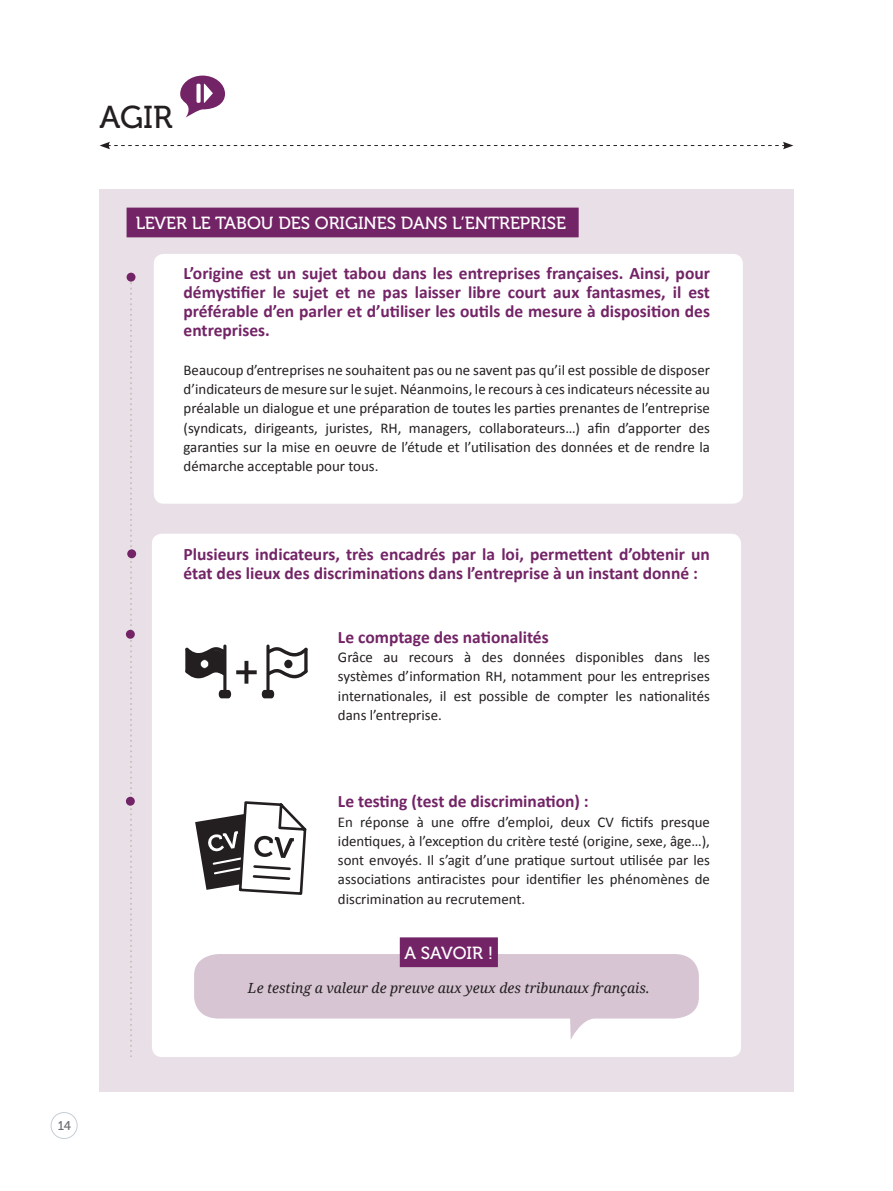
<style>
.page{position:relative;width:893px;height:1191px;background:#fff}
.page>*{position:absolute;margin:0;border:0;box-sizing:border-box;transform-origin:0 0}
.t1{font:31.5px "Museo 500";color:#231f20}
.t2{font:700 17.5px/19.2px "Calibri";color:#732466;text-align:justify}
.t3{font:17.5px "Museo 500";color:#fff}
.t4{font:14.88px/19.2px "Calibri";color:#231f20;text-align:justify}
.t5{font:italic 14px "Droid Serif";color:#231f20}
.t6{font:12.6px "Museo 500";color:#6c6d70}
</style>
<div class="page">
<div style="left:51px;top:1112px;width:27px;height:27px;border:1px solid #c6ced4;border-radius:50%"></div>
<div style="left:99px;top:189px;width:695px;height:902px;background:#e9e0e7"></div>
<div style="left:154px;top:254px;width:589px;height:250px;background:#fff;border-radius:10px"></div>
<svg style="left:180px;top:76px;width:45px;height:42px"></svg>
<svg style="left:100px;top:142px;width:693px;height:7px"></svg>
<svg style="left:130px;top:282px;width:2px;height:775px"></svg>
<div style="left:127px;top:273px;width:8px;height:9px;background:#732466;border-radius:50%"></div>
<div style="left:127px;top:549px;width:9px;height:9px;background:#732466;border-radius:50%"></div>
<div style="left:152px;top:534px;width:589px;height:523px;background:#fff;border-radius:10px"></div>
<svg style="left:195px;top:801px;width:112px;height:94px"></svg>
<svg style="left:194px;top:954px;width:505px;height:85px;fill:#d7c5d3"></svg>
<div style="left:400px;top:937px;width:98px;height:30px;background:#732466"></div>
<div style="left:126px;top:630px;width:9px;height:9px;background:#732466;border-radius:50%"></div>
<div style="left:126px;top:796px;width:9px;height:9px;background:#732466;border-radius:50%"></div>
<div style="left:127px;top:208px;width:452px;height:29px;background:#732466"></div>
<svg style="left:185px;top:647px;width:38px;height:31px"></svg>
<hr style="left:223px;top:644px;width:3px;height:48px;background:#231f20;border-radius:2px">
<svg style="left:219px;top:690px;width:12px;height:8px"></svg>
<div style="left:284px;top:659px;width:8px;height:9px;background:#231f20;border-radius:50%"></div>
<svg style="left:270px;top:666px;width:37px;height:12px"></svg>
<svg style="left:304px;top:648px;width:4px;height:25px"></svg>
<svg style="left:270px;top:647px;width:38px;height:9px"></svg>
<svg style="left:266px;top:644px;width:4px;height:48px"></svg>
<svg style="left:262px;top:690px;width:12px;height:8px"></svg>
<svg style="left:236px;top:661px;width:21px;height:22px"></svg>
<h1 class="t1" style="left:100px;top:100px;width:73px">AGIR</h1>
<p class="t3" style="left:136px;top:214px;width:375px">LEVER LE TABOU DES ORIGINES DANS L’ENTREPR</p>
<p class="t3" style="left:541px;top:214px;width:25px">ISE</p>
<p class="t2" style="left:184px;top:263px;width:528px">L’origine est un sujet tabou dans les entreprises françaises. Ainsi, pour démystifier le sujet et ne pas laisser libre court aux fantasmes, il est préférable d’en parler et d’utiliser les outils de mesure à disposition des entreprises.</p>
<p class="t4" style="left:184px;top:360px;width:528px">Beaucoup d’entreprises ne souhaitent pas ou ne savent pas qu’il est possible de disposer d’indicateurs de mesure sur le sujet. Néanmoins, le recours à ces indicateurs nécessite au préalable un dialogue et une préparation de toutes les parties prenantes de l’entreprise (syndicats, dirigeants, juristes, RH, managers, collaborateurs…) afin d’apporter des garanties sur la mise en oeuvre de l’étude et l’utilisation des données et de rendre la démarche acceptable pour tous.</p>
<p class="t2" style="left:184px;top:544px;width:528px">Plusieurs indicateurs, très encadrés par la loi, permettent d’obtenir un état des lieux des discriminations dans l’entreprise à un instant donné :</p>
<p class="t2" style="left:338px;top:627px;width:212px">Le comptage des nationalités</p>
<p class="t4" style="left:338px;top:647px;width:374px">Grâce au recours à des données disponibles dans les systèmes d’information RH, notamment pour les entreprises internationales, il est possible de compter les nationalités dans l’entreprise.</p>
<p class="t2" style="left:338px;top:792px;width:252px">Le testing (test de discrimination) :</p>
<p class="t4" style="left:338px;top:812px;width:374px">En réponse à une offre d’emploi, deux CV fictifs presque identiques, à l’exception du critère testé (origine, sexe, âge…), sont envoyés. Il s’agit d’une pratique surtout utilisée par les associations antiracistes pour identifier les phénomènes de discrimination au recrutement.</p>
<p class="t3" style="left:404px;top:943px;width:90px">A SAVOIR !</p>
<p class="t5" style="left:248px;top:979px;width:403px">Le testing a valeur de preuve aux yeux des tribunaux français.</p>
<p class="t6" style="left:58px;top:1118px;width:15px">14</p>
</div>
